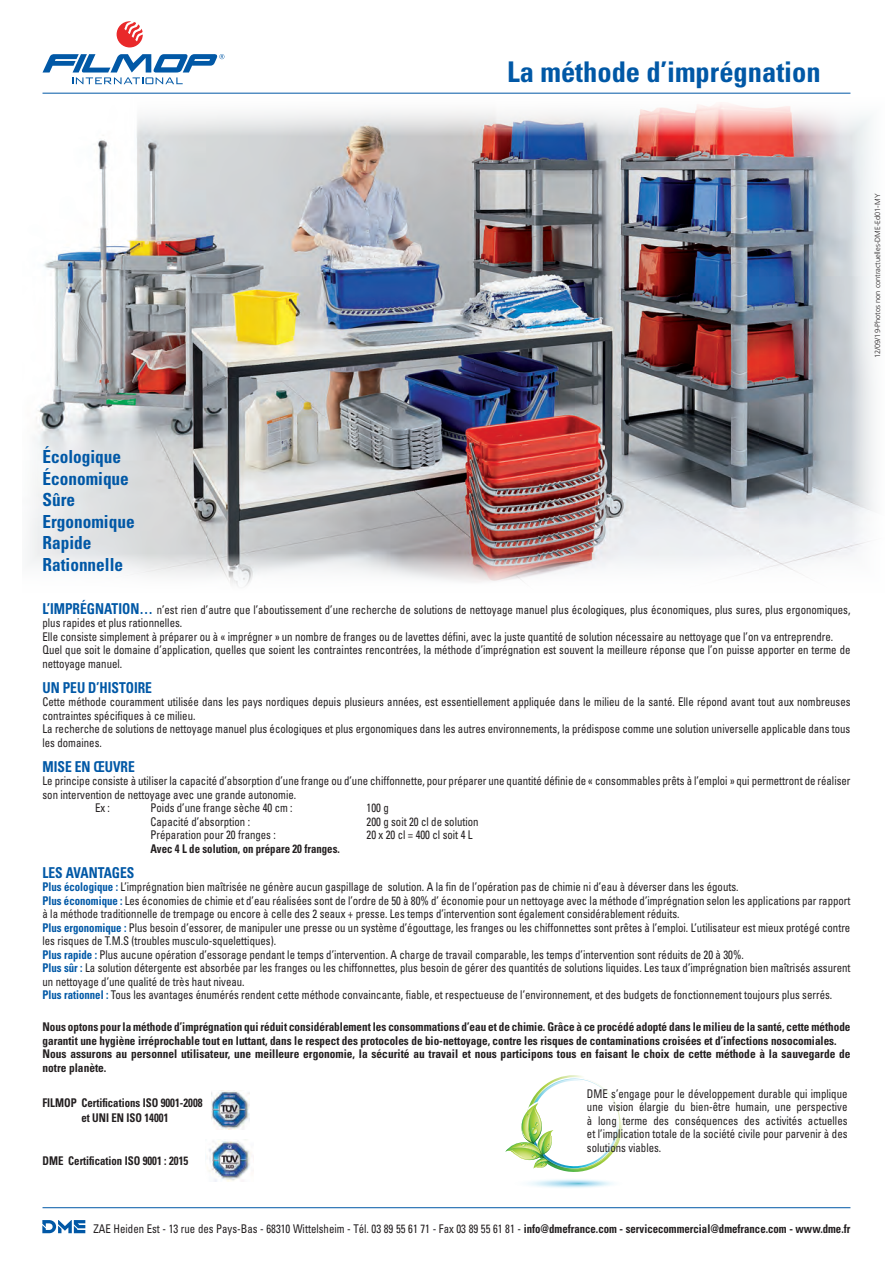
<style>
.page{position:relative;width:893px;height:1263px;background:#fff}
.page>*{position:absolute;margin:0;border:0;box-sizing:border-box;transform-origin:0 0}
.t1{font:700 condensed 28.5px "Univers";color:#0158a6}
.t2{font:700 condensed 18px/21.6px "Univers";color:#0158a6;scale:.96 1}
.t3{font:700 condensed 15px "Univers";color:#0158a6;scale:.9 1}
.t4{font:condensed 12px/13.5px "Univers";color:#231f20;scale:.9 1}
.t5{font:700 condensed 12px/13.5px "Univers";color:#231f20;scale:.93 1}
.t6{font:700 condensed 12px/14.4px "Univers";color:#231f20;scale:.9 1}
.t7{font:300 7.5px "Frutiger";color:#231f20}
.s1{font-weight:700;font-size:15px;color:#0158a6}
.s2{font-weight:700;color:#0158a6}
.s3{font-weight:700}
</style>
<div class="page">
<img style="left:28px;top:103px;width:846px;height:483px">
<svg style="left:505px;top:1075px;width:118px;height:113px"></svg>
<img style="left:207px;top:1139px;width:44px;height:43px">
<img style="left:211px;top:1091px;width:39px;height:38px">
<svg style="left:42px;top:1220px;width:43px;height:13px"></svg>
<svg style="left:117px;top:21px;width:26px;height:26px"></svg>
<svg style="left:43px;top:54px;width:181px;height:30px"></svg>
<hr style="left:43px;top:93px;width:807px;height:1px;background:#0158a6">
<hr style="left:43px;top:1207px;width:807px;height:1px;background:#0158a6">
<h1 class="t1" style="left:507px;top:55px;width:315px">La méthode d’imprégnation</h1>
<p class="t7" style="left:873px;top:358px;width:166px;rotate:-90deg">12/09/19-Photos non contractuelles-DME-Ed01-MY</p>
<h2 class="t2" style="left:43px;top:446px;width:97px">Écologique<br>Économique<br>Sûre<br>Ergonomique<br>Rapide<br>Rationnelle</h2>
<p class="t4" style="left:43px;top:602px;width:899px"><span class="s1">L’imprégnation…</span> n’est rien d’autre que l’aboutissement d’une recherche de solutions de nettoyage manuel plus écologiques, plus économiques, plus sures, plus ergonomiques, plus rapides et plus rationnelles.<br>Elle consiste simplement à préparer ou à « imprégner » un nombre de franges ou de lavettes défini, avec la juste quantité de solution nécessaire au nettoyage que l’on va entreprendre.<br>Quel que soit le domaine d’application, quelles que soient les contraintes rencontrées, la méthode d’imprégnation est souvent la meilleure réponse que l’on puisse apporter en terme de nettoyage manuel.</p>
<p class="t3" style="left:43px;top:678px;width:94px">UN PEU D’HISTOIR</p>
<p class="t3" style="left:145px;top:678px;width:9px">E</p>
<p class="t4" style="left:43px;top:695px;width:899px">Cette méthode couramment utilisée dans les pays nordiques depuis plusieurs années, est essentiellement appliquée dans le milieu de la santé. Elle répond avant tout aux nombreuses contraintes spécifiques à ce milieu.<br>La recherche de solutions de nettoyage manuel plus écologiques et plus ergonomiques dans les autres environnements, la prédispose comme une solution universelle applicable dans tous les domaines.</p>
<p class="t3" style="left:43px;top:757px;width:104px">MISE EN ŒUVRE</p>
<p class="t4" style="left:43px;top:774px;width:899px">Le principe consiste à utiliser la capacité d’absorption d’une frange ou d’une chiffonnette, pour préparer une quantité définie de « consommables prêts à l’emploi » qui permettront de réaliser</p>
<p class="t4" style="left:43px;top:787px;width:283px">son intervention de nettoyage avec une grande autonomie.</p>
<p class="t4" style="left:95px;top:801px;width:18px">Ex :</p>
<p class="t4" style="left:151px;top:801px;width:159px">Poids d’une frange sèche 40 cm :</p>
<p class="t4" style="left:367px;top:801px;width:26px">100 g</p>
<p class="t4" style="left:151px;top:814px;width:112px">Capacité d’absorption :</p>
<p class="t4" style="left:367px;top:814px;width:126px">200 g soit 20 cl de solution</p>
<p class="t4" style="left:151px;top:828px;width:141px">Préparation pour 20 franges :</p>
<p class="t4" style="left:367px;top:828px;width:119px">20 x 20 cl = 400 cl soit 4 L</p>
<p class="t6" style="left:95px;top:841px;width:24px">A</p>
<p class="t6" style="left:157px;top:841px;width:205px">vec 4 L de solution, on prépare 20 franges.</p>
<p class="t3" style="left:43px;top:863px;width:49px">LES AVANTAG</p>
<p class="t3" style="left:120px;top:863px;width:17px">ES</p>
<p class="t4" style="left:43px;top:880px;width:899px"><span class="s2">Plus écologique :</span> L’imprégnation bien maîtrisée ne génère aucun gaspillage de solution. A la fin de l’opération pas de chimie ni d’eau à déverser dans les égouts.<br><span class="s2">Plus économique :</span> Les économies de chimie et d’eau réalisées sont de l’ordre de 50 à 80% d’ économie pour un nettoyage avec la méthode d’imprégnation selon les applications par rapport à la méthode traditionnelle de trempage ou encore à celle des 2 seaux + presse. Les temps d’intervention sont également considérablement réduits.<br><span class="s2">Plus ergonomique :</span> Plus besoin d’essorer, de manipuler une presse ou un système d’égouttage, les franges ou les chiffonnettes sont prêtes à l’emploi. L’utilisateur est mieux protégé contre les risques de T.M.S (troubles musculo-squelettiques).<br><span class="s2">Plus rapide :</span> Plus aucune opération d’essorage pendant le temps d’intervention. A charge de travail comparable, les temps d’intervention sont réduits de 20 à 30%.<br><span class="s2">Plus sûr :</span> La solution détergente est absorbée par les franges ou les chiffonnettes, plus besoin de gérer des quantités de solutions liquides. Les taux d’imprégnation bien maîtrisés assurent un nettoyage d’une qualité de très haut niveau.<br><span class="s2">Plus rationnel :</span> Tous les avantages énumérés rendent cette méthode convaincante, fiable, et respectueuse de l’environnement, et des budgets de fonctionnement toujours plus serrés.</p>
<p class="t5" style="left:43px;top:1020px;width:870px">Nous optons pour la méthode d’imprégnation qui réduit considérablement les consommations d’eau et de chimie. Grâce à ce procédé adopté dans le milieu de la santé, cette méthode garantit une hygiène irréprochable tout en luttant, dans le respect des protocoles de bio-nettoyage, contre les risques de contaminations croisées et d’infections nosocomiales.<br>Nous assurons au personnel utilisateur, une meilleure ergonomie, la sécurité au travail et nous participons tous en faisant le choix de cette méthode à la sauvegarde de notre planète.</p>
<p class="t4" style="left:587px;top:1086px;width:291px;text-align:justify">DME s’engage pour le développement durable qui implique une vision élargie du bien-être humain, une perspective à long terme des conséquences des activités actuelles et l’implication totale de la société civile pour parvenir à des solutions viables.</p>
<p class="t6" style="left:43px;top:1154px;width:163px">DME Certification ISO 9001 : 2015</p>
<p class="t6" style="left:43px;top:1096px;width:23px">FILMOP</p>
<p class="t6" style="left:82px;top:1096px;width:136px">Certifications ISO 9001-2008 et UNI EN ISO 14001</p>
<p class="t4" style="left:94px;top:1222px;width:842px">ZAE Heiden Est - 13 rue des Pays-Bas - 68310 Wittelsheim - Tél. 03 89 55 61 71 - Fax 03 89 55 61 81 - <span class="s3">info@dmefrance.com - servicecommercial@dmefrance.com - www.dme.fr</span></p>
</div>
